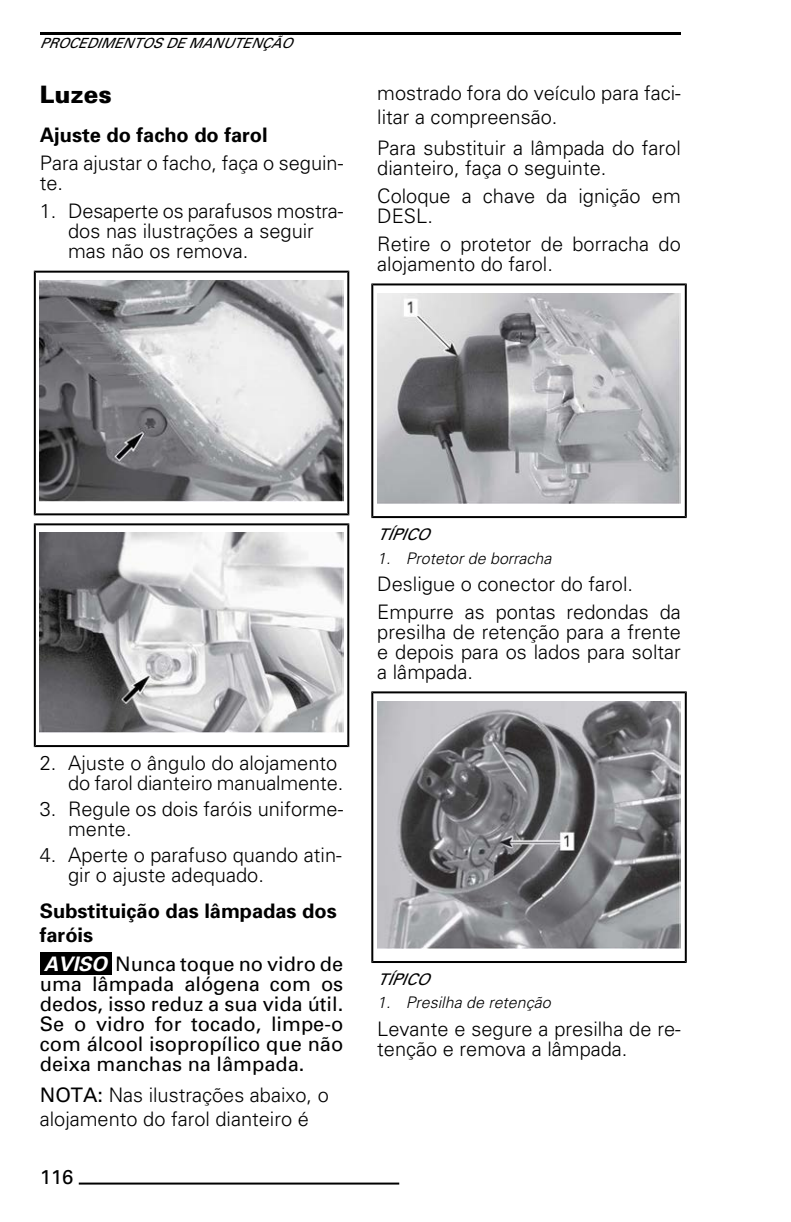
<style>
.page{position:relative;width:791px;height:1222px;background:#fff}
.page>*{position:absolute;margin:0;border:0;box-sizing:border-box;transform-origin:0 0}
.t1{font:900 24px "Univers";color:#000}
.t2{font:300 20px/20px "Univers";color:#000}
.t3{font:20px/20px "Univers";color:#000;text-align:justify}
.t4{font:700 20px/24px "Univers";color:#000}
.t5{font:italic 300 16px "Univers";color:#000}
.t6{font:italic 16px "Univers";color:#000}
.t7{font:italic 14px "Univers";color:#000}
.s1{font-weight:700;font-style:italic;color:#fff}
.s2{font-weight:400}
</style>
<div class="page">
<svg style="left:34px;top:270px;width:315px;height:245px"></svg>
<img style="left:40px;top:280px;width:303px;height:221px">
<svg style="left:34px;top:523px;width:315px;height:224px"></svg>
<img style="left:40px;top:532px;width:303px;height:200px">
<div style="left:40px;top:951px;width:71px;height:23px;background:#000"></div>
<svg style="left:371px;top:283px;width:315px;height:235px"></svg>
<img style="left:377px;top:293px;width:303px;height:210px">
<svg style="left:371px;top:691px;width:315px;height:271px"></svg>
<img style="left:377px;top:701px;width:303px;height:247px">
<hr style="left:79px;top:1182px;width:320px;height:2px;background:#000">
<hr style="left:40px;top:32px;width:640px;height:2px;background:#000">
<p class="t7" style="left:40px;top:38px;width:254px">PROCEDIMENTOS DE MANUTENÇÃO</p>
<p class="t1" style="left:40px;top:85px;width:74px">Luzes</p>
<p class="t4" style="left:40px;top:124px;width:229px">Ajuste do facho do farol</p>
<p class="t2" style="left:40px;top:154px;width:305px">Para ajustar o facho, faça o seguin&shy;te.</p>
<p class="t2" style="left:68px;top:202px;width:277px;text-indent:-28px">1. Desaperte os parafusos mostra&shy;dos nas ilustrações a seguir mas não os remova.</p>
<p class="t2" style="left:377px;top:83px;width:305px;line-height:24px">mostrado fora do veículo para faci&shy;litar a compreensão.</p>
<p class="t2" style="left:377px;top:139px;width:305px">Para substituir a lâmpada do farol dianteiro, faça o seguinte.</p>
<p class="t2" style="left:377px;top:187px;width:305px">Coloque a chave da ignição em<br>DESL.</p>
<p class="t2" style="left:377px;top:235px;width:305px">Retire o protetor de borracha do alojamento do farol.</p>
<p class="t2" style="left:68px;top:755px;width:277px;text-indent:-28px">2. Ajuste o ângulo do alojamento do farol dianteiro manualmente.</p>
<p class="t2" style="left:68px;top:801px;width:276px;text-indent:-28px">3. Regule os dois faróis uniforme&shy;mente.</p>
<p class="t2" style="left:68px;top:847px;width:275px;text-indent:-28px">4. Aperte o parafuso quando atin&shy;gir o ajuste adequado.</p>
<p class="t4" style="left:40px;top:901px;width:298px">Substituição das lâmpadas dos faróis</p>
<p class="t3" style="left:40px;top:955px;width:305px"><span class="s1">AVISO</span> Nunca toque no vidro de uma lâmpada alógena com os dedos, isso reduz a sua vida útil.<br>Se o vidro for tocado, limpe-o com álcool isopropílico que não deixa manchas na lâmpada.</p>
<p class="t2" style="left:40px;top:1084px;width:290px;line-height:24px"><span class="s2">NOTA:</span> Nas ilustrações abaixo, o alojamento do farol dianteiro é</p>
<p class="t3" style="left:40px;top:1168px;width:35px">116</p>
<p class="t6" style="left:377px;top:528px;width:53px">TÍPICO</p>
<p class="t5" style="left:377px;top:552px;width:179px">1. Protetor de borracha</p>
<p class="t2" style="left:377px;top:571px;width:305px;line-height:28px">Desligue o conector do farol.<br>Empurre as pontas redondas da</p>
<p class="t2" style="left:377px;top:623px;width:305px;text-align:justify">presilha de retenção para a frente e depois para os lados para soltar a lâmpada.</p>
<p class="t6" style="left:377px;top:973px;width:53px">TÍPICO</p>
<p class="t5" style="left:377px;top:996px;width:178px">1. Presilha de retenção</p>
<p class="t2" style="left:377px;top:1020px;width:305px">Levante e segure a presilha de re&shy;tenção e remova a lâmpada.</p>
</div>
